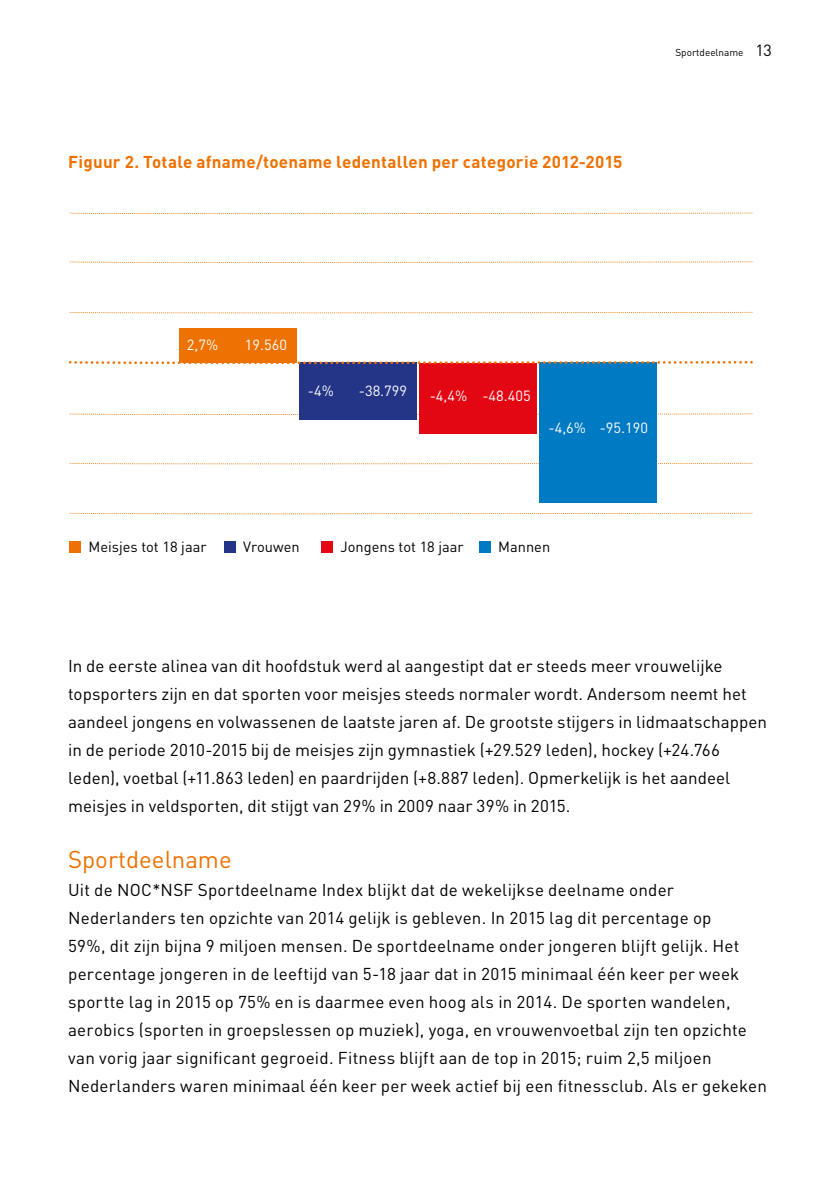
<style>
.page{position:relative;width:840px;height:1191px;background:#fff}
.page>*{position:absolute;margin:0;border:0;box-sizing:border-box;transform-origin:0 0}
.t1{font:24px "DIN";color:#ee7100}
.t2{font:17px/28px "DIN";letter-spacing:.01em;color:#000}
.t3{font:700 17px "DIN";letter-spacing:.015em;color:#ee7100}
.t4{font:14.6px "DIN Pro";color:#000}
.t5{font:14.6px "DIN Pro";color:#fff}
.t6{font:10px "DIN";color:#000}
.s1{font-size:16px}
</style>
<div class="page">
<div style="left:69px;top:541px;width:12px;height:11px;background:#ee7203"></div>
<div style="left:224px;top:541px;width:11px;height:11px;background:#243588"></div>
<div style="left:321px;top:541px;width:12px;height:11px;background:#e30613"></div>
<div style="left:479px;top:541px;width:11px;height:11px;background:#007ac2"></div>
<svg style="left:69px;top:212px;width:683px;height:2px"></svg>
<svg style="left:69px;top:261px;width:683px;height:2px"></svg>
<svg style="left:69px;top:413px;width:683px;height:2px"></svg>
<svg style="left:69px;top:311px;width:683px;height:3px"></svg>
<svg style="left:69px;top:462px;width:683px;height:2px"></svg>
<svg style="left:69px;top:512px;width:683px;height:2px"></svg>
<div style="left:179px;top:328px;width:118px;height:34px;background:#ee7203"></div>
<div style="left:299px;top:362px;width:118px;height:58px;background:#243588"></div>
<div style="left:418px;top:363px;width:118px;height:70px;background:#e30613"></div>
<div style="left:538px;top:362px;width:118px;height:141px;background:#007ac2"></div>
<svg style="left:68px;top:361px;width:685px;height:4px"></svg>
<p class="t3" style="left:68px;top:151px;width:555px">Figuur 2. Totale afname/toename ledentallen per categorie 2012-2015</p>
<p class="t6" style="left:675px;top:46px;width:98px">Sportdeelname <span class="s1">13</span></p>
<p class="t5" style="left:187px;top:335px;width:33px">2,7%</p>
<p class="t5" style="left:245px;top:335px;width:44px">19.560</p>
<p class="t5" style="left:308px;top:381px;width:27px">-4%</p>
<p class="t5" style="left:358px;top:381px;width:50px">-38.799</p>
<p class="t5" style="left:429px;top:386px;width:39px">-4,4%</p>
<p class="t5" style="left:482px;top:386px;width:50px">-48.405</p>
<p class="t5" style="left:548px;top:417px;width:101px">-4,6% -95.190</p>
<p class="t4" style="left:88px;top:537px;width:119px">Meisjes tot 18 jaar</p>
<p class="t4" style="left:243px;top:537px;width:58px">Vrouwen</p>
<p class="t4" style="left:340px;top:537px;width:125px">Jongens tot 18 jaar</p>
<p class="t4" style="left:498px;top:537px;width:53px">Mannen</p>
<p class="t2" style="left:68px;top:652px;width:700px">In de eerste alinea van dit hoofdstuk werd al aangestipt dat er steeds meer vrouwelijke topsporters zijn en dat sporten voor meisjes steeds normaler wordt. Andersom neemt het aandeel jongens en volwassenen de laatste jaren af. De grootste stijgers in lidmaatschappen in de periode 2010-2015 bij de meisjes zijn gymnastiek (+29.529 leden), hockey (+24.766 leden), voetbal (+11.863 leden) en paardrijden (+8.887 leden). Opmerkelijk is het aandeel meisjes in veldsporten, dit stijgt van 29% in 2009 naar 39% in 2015.</p>
<h1 class="t1" style="left:68px;top:844px;width:165px">Sportdeelname</h1>
<p class="t2" style="left:68px;top:876px;width:700px">Uit de NOC*NSF Sportdeelname Index blijkt dat de wekelijkse deelname onder Nederlanders ten opzichte van 2014 gelijk is gebleven. In 2015 lag dit percentage op<br>59%, dit zijn bijna 9 miljoen mensen. De sportdeelname onder jongeren blijft gelijk. Het percentage jongeren in de leeftijd van 5-18 jaar dat in 2015 minimaal één keer per week sportte lag in 2015 op 75% en is daarmee even hoog als in 2014. De sporten wandelen, aerobics (sporten in groepslessen op muziek), yoga, en vrouwenvoetbal zijn ten opzichte van vorig jaar significant gegroeid. Fitness blijft aan de top in 2015; ruim 2,5 miljoen Nederlanders waren minimaal één keer per week actief bij een fitnessclub. Als er gekeken</p>
</div>
